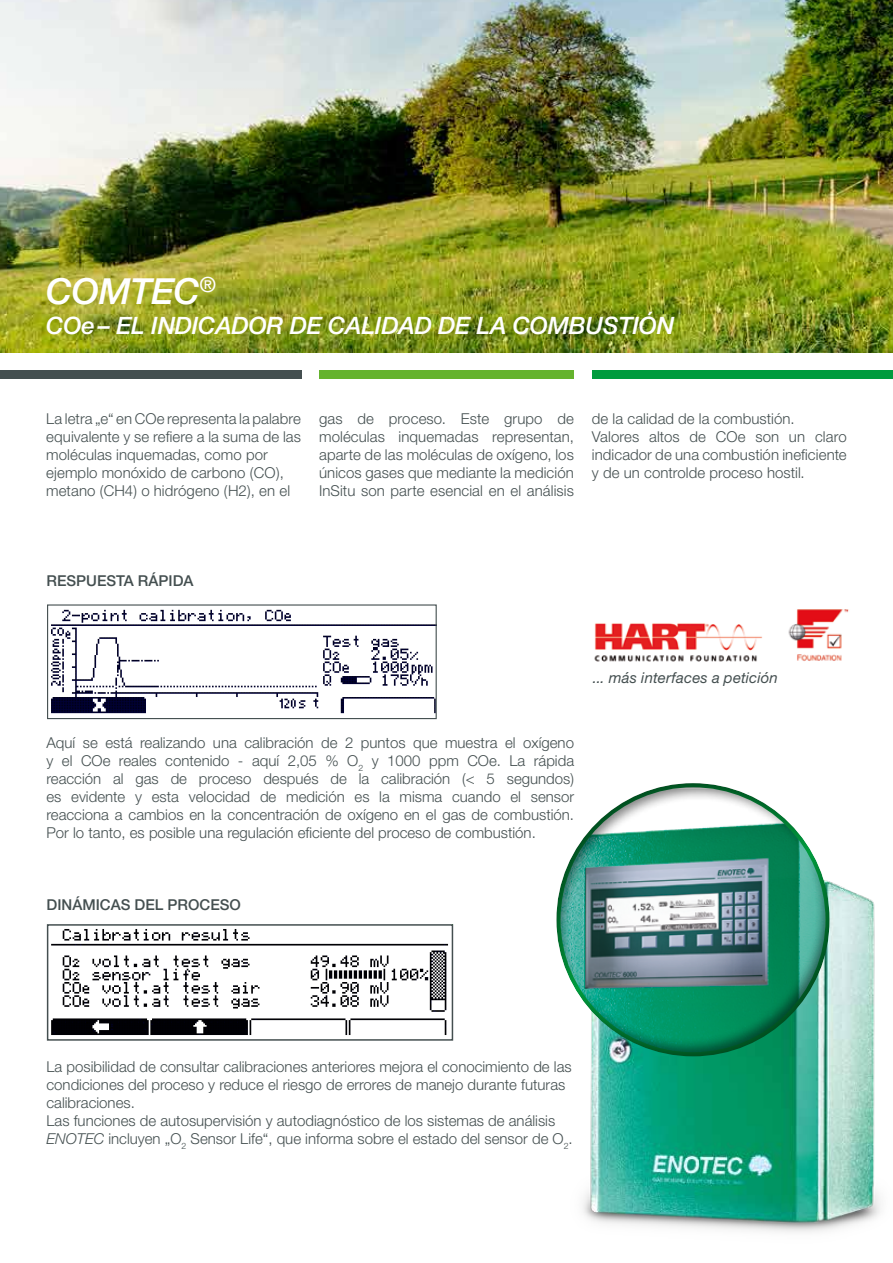
<style>
.page{position:relative;width:893px;height:1263px;background:#fff}
.page>*{position:absolute;margin:0;border:0;box-sizing:border-box;transform-origin:0 0}
.t1{font:italic 500 36px "Helvetica Neue";letter-spacing:-.01em;color:#fff}
.t2{font:italic 500 24px "Helvetica Neue";letter-spacing:-.01em;color:#fff}
.t3{font:300 15px/18px "Helvetica Neue";color:#444f50}
.t4{font:500 15px "Helvetica Neue";color:#444f50}
.t5{font:italic 15px "Helvetica Neue";letter-spacing:.01em;color:#444f50}
.s1{font-style:italic}
</style>
<div class="page">
<img style="left:0;top:0;width:893px;height:352px">
<div style="left:592px;top:371px;width:301px;height:8px;background:#009b3e"></div>
<div style="left:0;top:371px;width:301px;height:8px;background:#444f50"></div>
<div style="left:319px;top:371px;width:255px;height:8px;background:#65b32e"></div>
<img style="left:583px;top:881px;width:298px;height:351px">
<div style="left:554px;top:783px;width:276px;height:274px;background:#000;opacity:.5"></div>
<img style="left:51px;top:609px;width:384px;height:105px">
<div style="left:47px;top:604px;width:390px;height:115px;border:1px solid #444f50"></div>
<img style="left:594px;top:623px;width:169px;height:39px">
<img style="left:788px;top:609px;width:61px;height:52px">
<img style="left:51px;top:929px;width:397px;height:106px">
<div style="left:47px;top:924px;width:406px;height:117px;border:2px solid #444f50"></div>
<h1 class="t1" style="left:46px;top:270px;width:171px">COMTEC<sup>®</sup></h1>
<h2 class="t2" style="left:46px;top:311px;width:629px">COe – EL INDICADOR DE CALIDAD DE LA COMBUSTIÓN</h2>
<p class="t3" style="left:46px;top:410px;width:256px">La letra „e“ en COe representa la palabre equivalente y se refiere a la suma de las moléculas inquemadas, como por ejemplo monóxido de carbono (CO), metano (CH4) o hidrógeno (H2), en el</p>
<p class="t3" style="left:319px;top:410px;width:256px;text-align:justify">gas de proceso. Este grupo de moléculas inquemadas representan, aparte de las moléculas de oxígeno, los únicos gases que mediante la medición InSitu son parte esencial en el análisis</p>
<p class="t3" style="left:592px;top:410px;width:256px">de la calidad de la combustión.<br>Valores altos de COe son un claro indicador de una combustión ineficiente y de un controlde proceso hostil.</p>
<p class="t4" style="left:46px;top:572px;width:148px">RESPUESTA RÁPIDA</p>
<p class="t5" style="left:593px;top:668px;width:186px">... más interfaces a petición</p>
<p class="t3" style="left:46px;top:734px;width:529px;text-align:justify">Aquí se está realizando una calibración de 2 puntos que muestra el oxígeno y el COe reales contenido - aquí 2,05 % O<sub>2</sub> y 1000 ppm COe. La rápida reacción al gas de proceso después de la calibración (&lt; 5 segundos) es evidente y esta velocidad de medición es la misma cuando el sensor reacciona a cambios en la concentración de oxígeno en el gas de combustión.<br>Por lo tanto, es posible una regulación eficiente del proceso de combustión.</p>
<p class="t4" style="left:47px;top:896px;width:196px">DINÁMICAS DEL PROCESO</p>
<p class="t3" style="left:47px;top:1058px;width:528px">La posibilidad de consultar calibraciones anteriores mejora el conocimiento de las condiciones del proceso y reduce el riesgo de errores de manejo durante futuras calibraciones.<br>Las funciones de autosupervisión y autodiagnóstico de los sistemas de análisis <span class="s1">ENOTEC</span> incluyen „O<sub>2</sub> Sensor Life“, que informa sobre el estado del sensor de O<sub>2</sub>.</p>
</div>
